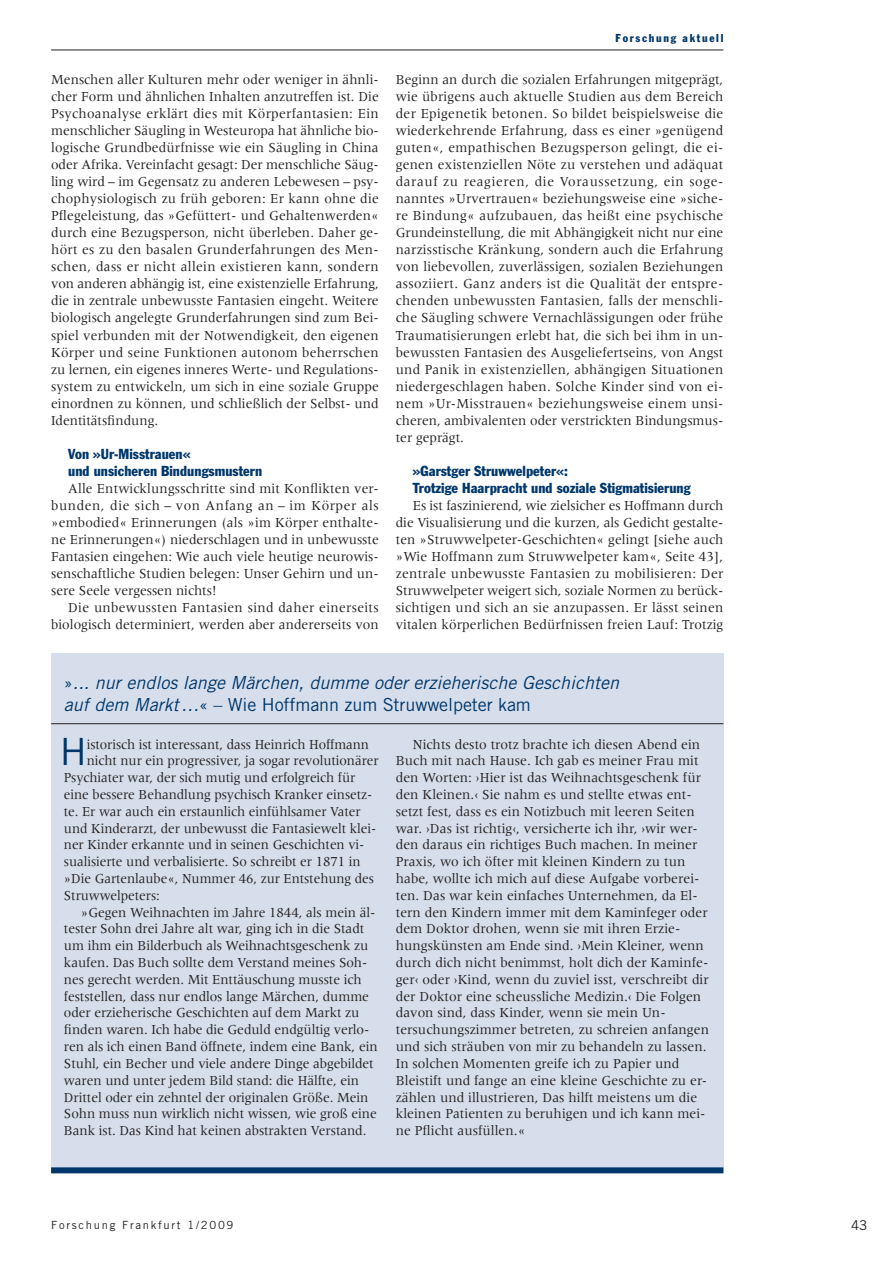
<style>
.page{position:relative;width:893px;height:1263px;background:#fff}
.page>*{position:absolute;margin:0;border:0;box-sizing:border-box;transform-origin:0 0}
.t1{font:37.5px "Trade Gothic";color:#00376b}
.t2{font:italic 18px/21.8px "Trade Gothic";color:#00376b}
.t3{font:14.25px/17px "Meridien";color:#231f20;text-align:justify;scale:.95 1}
.t4{font:14.25px/16.8px "Meridien";color:#231f20;scale:.96 1}
.t5{font:14.25px "Meridien";color:#231f20;scale:.94 1}
.t6{font:condensed 14.25px/17px "Franklin Gothic";letter-spacing:.005em;color:#00376b}
.t7{font:13.5px "Trade Gothic";color:#231f20}
.t8{font:11.25px "Trade Gothic";letter-spacing:.15em;color:#231f20}
.t9{font:condensed 11.25px "Franklin Gothic";letter-spacing:.15em;color:#00376b}
.s1{font-style:normal}
</style>
<div class="page">
<hr style="left:51px;top:50px;width:672px;height:1px;background:#231f20">
<div style="left:51px;top:653px;width:672px;height:520px;background:#d7deeb"></div>
<hr style="left:51px;top:723px;width:672px;height:1px;background:#231f20">
<div style="left:51px;top:1167px;width:672px;height:6px;background:#00376b"></div>
<p class="t3" style="left:51px;top:72px;width:346px">Menschen aller Kulturen mehr oder weniger in ähnli&shy;cher Form und ähnlichen Inhalten anzutreffen ist. Die Psychoanalyse erklärt dies mit Körperfantasien: Ein menschlicher Säugling in Westeuropa hat ähnliche bio&shy;logische Grundbedürfnisse wie ein Säugling in China oder Afrika. Vereinfacht gesagt: Der menschliche Säug&shy;ling wird – im Gegensatz zu anderen Lebewesen – psy&shy;chophysiologisch zu früh geboren: Er kann ohne die Pflegeleistung, das »Gefüttert- und Gehaltenwerden« durch eine Bezugsperson, nicht überleben. Daher ge&shy;hört es zu den basalen Grunderfahrungen des Men&shy;schen, dass er nicht allein existieren kann, sondern von anderen abhängig ist, eine existenzielle Erfahrung, die in zentrale unbewusste Fantasien eingeht. Weitere biologisch angelegte Grunderfahrungen sind zum Bei&shy;spiel verbunden mit der Notwendigkeit, den eigenen Körper und seine Funktionen autonom beherrschen zu lernen, ein eigenes inneres Werte- und Regulations&shy;system zu entwickeln, um sich in eine soziale Gruppe einordnen zu können, und schließlich der Selbst- und Identitätsfindung.</p>
<p class="t6" style="left:68px;top:446px;width:195px">Von »Ur-Misstrauen«<br>und unsicheren Bindungsmustern</p>
<p class="t3" style="left:51px;top:481px;width:346px;text-indent:17px">Alle Entwicklungsschritte sind mit Konflikten ver&shy;bunden, die sich – von Anfang an – im Körper als »embodied« Erinnerungen (als »im Körper enthalte&shy;ne Erinnerungen«) niederschlagen und in unbewusste Fantasien eingehen: Wie auch viele heutige neurowis&shy;senschaftliche Studien belegen: Unser Gehirn und un&shy;sere Seele vergessen nichts!</p>
<p class="t3" style="left:51px;top:600px;width:346px;text-align:right">Die unbewussten Fantasien sind daher einerseits biologisch determiniert, werden aber andererseits von</p>
<p class="t9" style="left:615px;top:34px;width:109px">Forschung aktuell</p>
<p class="t3" style="left:396px;top:72px;width:346px">Beginn an durch die sozialen Erfahrungen mitgeprägt, wie übrigens auch aktuelle Studien aus dem Bereich der Epigenetik betonen. So bildet beispielsweise die wiederkehrende Erfahrung, dass es einer »genügend guten«, empathischen Bezugsperson gelingt, die ei&shy;genen existenziellen Nöte zu verstehen und adäquat darauf zu reagieren, die Voraussetzung, ein soge&shy;nanntes »Urvertrauen« beziehungsweise eine »siche&shy;re Bindung« aufzubauen, das heißt eine psychische Grundeinstellung, die mit Abhängigkeit nicht nur eine narzisstische Kränkung, sondern auch die Erfahrung von liebevollen, zuverlässigen, sozialen Beziehungen assoziiert. Ganz anders ist die Qualität der entspre&shy;chenden unbewussten Fantasien, falls der menschli&shy;che Säugling schwere Vernachlässigungen oder frühe Traumatisierungen erlebt hat, die sich bei ihm in un&shy;bewussten Fantasien des Ausgeliefertseins, von Angst und Panik in existenziellen, abhängigen Situationen niedergeschlagen haben. Solche Kinder sind von ei&shy;nem »Ur-Misstrauen« beziehungsweise einem unsi&shy;cheren, ambivalenten oder verstrickten Bindungsmus&shy;ter geprägt.</p>
<p class="t6" style="left:413px;top:463px;width:279px">»Garstger Struwwelpeter«:<br>Trotzige Haarpracht und soziale Stigmatisierung</p>
<p class="t3" style="left:396px;top:498px;width:346px;text-indent:17px">Es ist faszinierend, wie zielsicher es Hoffmann durch die Visualisierung und die kurzen, als Gedicht gestalte&shy;ten »Struwwelpeter-Geschichten« gelingt [siehe auch »Wie Hoffmann zum Struwwelpeter kam«, Seite 43], zentrale unbewusste Fantasien zu mobilisieren: Der Struwwelpeter weigert sich, soziale Normen zu berück&shy;sichtigen und sich an sie anzupassen. Er lässt seinen vitalen körperlichen Bedürfnissen freien Lauf: Trotzig</p>
<p class="t2" style="left:64px;top:673px;width:556px"><span class="s1">»</span>... nur endlos lange Märchen, dumme oder erzieherische Geschichten auf dem Markt …<span class="s1">« – Wie Hoffmann zum Struwwelpeter kam</span></p>
<h1 class="t1" style="left:60px;top:738px;width:29px">H</h1>
<p class="t5" style="left:87px;top:738px;width:302px">istorisch ist interessant, dass Heinrich Hoffmann</p>
<p class="t4" style="left:396px;top:736px;width:328px;text-indent:17px">Nichts desto trotz brachte ich diesen Abend ein Buch mit nach Hause. Ich gab es meiner Frau mit den Worten: ›Hier ist das Weihnachtsgeschenk für den Kleinen.‹ Sie nahm es und stellte etwas ent&shy;setzt fest, dass es ein Notizbuch mit leeren Seiten war. ›Das ist richtig‹, versicherte ich ihr, ›wir wer&shy;den daraus ein richtiges Buch machen. In meiner Praxis, wo ich öfter mit kleinen Kindern zu tun habe, wollte ich mich auf diese Aufgabe vorberei&shy;ten. Das war kein einfaches Unternehmen, da El&shy;tern den Kindern immer mit dem Kaminfeger oder dem Doktor drohen, wenn sie mit ihren Erzie&shy;hungskünsten am Ende sind. ›Mein Kleiner, wenn durch dich nicht benimmst, holt dich der Kaminfe&shy;ger‹ oder ›Kind, wenn du zuviel isst, verschreibt dir der Doktor eine scheuss liche Medizin.‹ Die Folgen davon sind, dass Kinder, wenn sie mein Un&shy;tersuchungszimmer betreten, zu schreien anfangen und sich sträu ben von mir zu behandeln zu lassen.<br>In solchen Momenten greife ich zu Papier und Bleistift und fange an eine kleine Geschichte zu er&shy;zählen und illustrieren, Das hilft meistens um die kleinen Patienten zu beruhigen und ich kann mei&shy;ne Pflicht ausfüllen.«</p>
<p class="t5" style="left:87px;top:755px;width:312px">nicht nur ein progressiver, ja sogar revolutionärer</p>
<p class="t5" style="left:64px;top:772px;width:311px">Psychiater war, der sich mutig und erfolgreich für</p>
<p class="t5" style="left:64px;top:788px;width:329px">eine bessere Behandlung psychisch Kranker einsetz-</p>
<p class="t5" style="left:64px;top:805px;width:317px">te. Er war auch ein erstaunlich einfühlsamer Vater</p>
<p class="t5" style="left:64px;top:822px;width:334px">und Kinderarzt, der unbewusst die Fantasiewelt klei-</p>
<p class="t5" style="left:64px;top:839px;width:321px">ner Kinder erkannte und in seinen Geschichten vi-</p>
<p class="t5" style="left:64px;top:856px;width:317px">sualisierte und verbalisierte. So schreibt er 1871 in</p>
<p class="t5" style="left:64px;top:872px;width:331px">»Die Gartenlaube«, Nummer 46, zur Entstehung des</p>
<p class="t5" style="left:64px;top:889px;width:104px">Struwwelpeters:</p>
<p class="t3" style="left:81px;top:904px;width:311px">»Gegen Weihnachten im Jahre 1844, als mein äl-</p>
<p class="t3" style="left:64px;top:921px;width:317px">tester Sohn drei Jahre alt war, ging ich in die Stadt</p>
<p class="t3" style="left:64px;top:938px;width:322px">um ihm ein Bilderbuch als Weihnachtsgeschenk zu</p>
<p class="t3" style="left:64px;top:955px;width:321px">kaufen. Das Buch sollte dem Verstand meines Soh-</p>
<p class="t3" style="left:64px;top:971px;width:315px">nes gerecht werden. Mit Enttäuschung musste ich</p>
<p class="t3" style="left:64px;top:988px;width:323px">feststellen, dass nur endlos lange Märchen, dumme</p>
<p class="t3" style="left:64px;top:1005px;width:312px">oder erzieherische Geschichten auf dem Markt zu</p>
<p class="t3" style="left:64px;top:1022px;width:323px">finden waren. Ich habe die Geduld endgültig verlo-</p>
<p class="t3" style="left:64px;top:1039px;width:332px">ren als ich einen Band öffnete, indem eine Bank, ein</p>
<p class="t3" style="left:64px;top:1055px;width:327px">Stuhl, ein Becher und viele andere Dinge abgebildet</p>
<p class="t3" style="left:64px;top:1072px;width:312px">waren und unter jedem Bild stand: die Hälfte, ein</p>
<p class="t3" style="left:64px;top:1089px;width:322px">Drittel oder ein zehntel der originalen Größe. Mein</p>
<p class="t3" style="left:64px;top:1106px;width:331px">Sohn muss nun wirklich nicht wissen, wie groß eine</p>
<p class="t3" style="left:64px;top:1123px;width:320px">Bank ist. Das Kind hat keinen abstrakten Verstand.</p>
<p class="t8" style="left:51px;top:1220px;width:184px">Forschung Frankfurt 1/2009</p>
<p class="t7" style="left:851px;top:1220px;width:18px">43</p>
</div>
